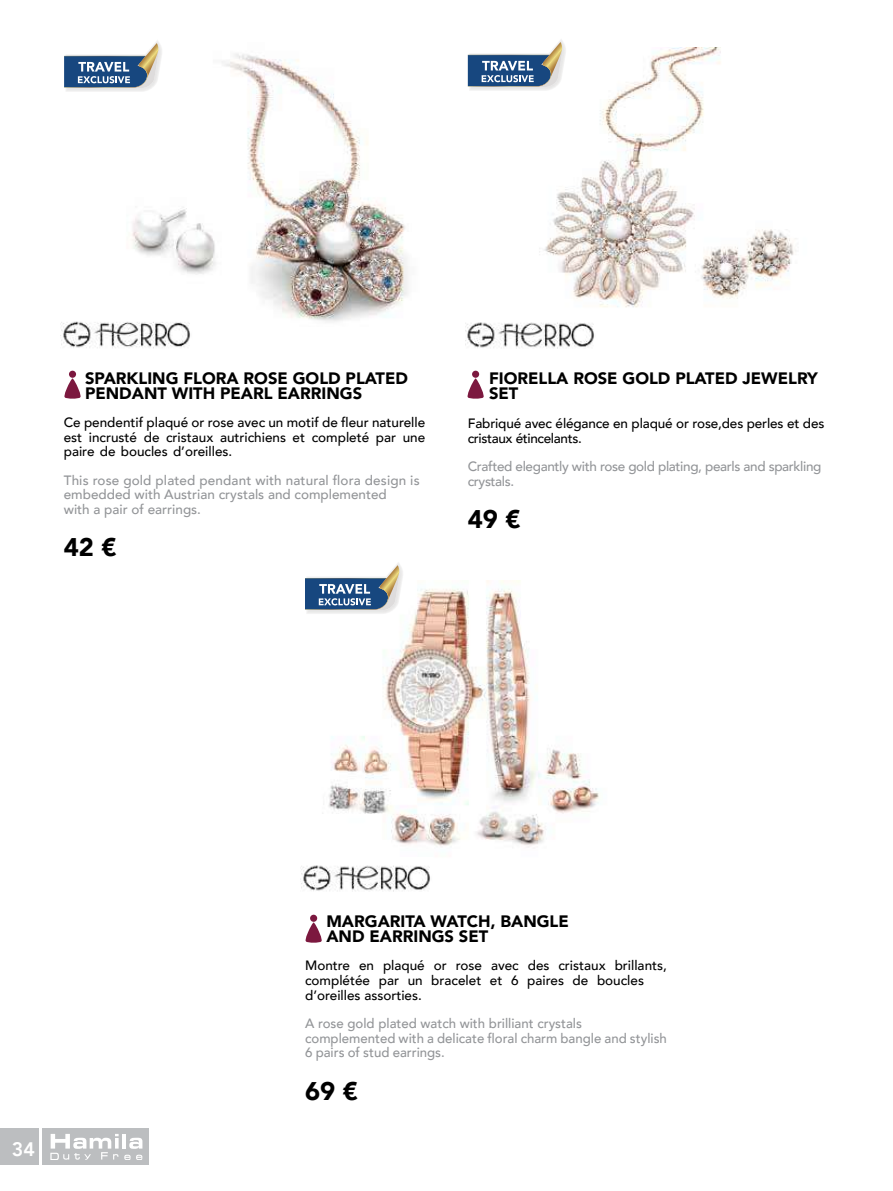
<style>
.page{position:relative;width:893px;height:1191px;background:#fff}
.page>*{position:absolute;margin:0;border:0;box-sizing:border-box;transform-origin:0 0}
.t1{font:900 25.5px "Avenir";color:#000}
.t2{font:800 19.5px "Avenir";color:#fff}
.t3{font:900 16.5px/15px "Avenir";color:#000}
.t4{font:500 13.5px/14.5px "Avenir";color:#000}
.t5{font:500 13.5px/14.5px "Avenir";color:#939598}
.t6{font:500 13.5px/14.5px "Avenir";letter-spacing:-.025em;color:#939598}
</style>
<div class="page">
<div style="left:43px;top:1128px;width:106px;height:37px;background:#bcbec0"></div>
<div style="left:0;top:1128px;width:38px;height:37px;background:#bcbec0"></div>
<svg style="left:50px;top:1134px;width:92px;height:25px"></svg>
<img style="left:322px;top:580px;width:277px;height:267px">
<img style="left:132px;top:53px;width:276px;height:269px">
<img style="left:61px;top:315px;width:132px;height:34px">
<img style="left:539px;top:48px;width:257px;height:260px">
<img style="left:465px;top:322px;width:129px;height:27px">
<img style="left:301px;top:865px;width:129px;height:27px">
<svg style="left:64px;top:40px;width:99px;height:52px"></svg>
<svg style="left:468px;top:39px;width:99px;height:52px"></svg>
<svg style="left:305px;top:563px;width:99px;height:51px"></svg>
<div style="left:69px;top:371px;width:7px;height:7px;background:#7c183f;border-radius:50%"></div>
<svg style="left:64px;top:378px;width:17px;height:20px"></svg>
<div style="left:472px;top:371px;width:7px;height:7px;background:#7c183f;border-radius:50%"></div>
<svg style="left:467px;top:378px;width:17px;height:20px"></svg>
<div style="left:310px;top:914px;width:7px;height:7px;background:#7c183f;border-radius:50%"></div>
<svg style="left:305px;top:922px;width:17px;height:20px"></svg>
<p class="t3" style="left:85px;top:370px;width:324px">SPARKLING FLORA ROSE GOLD PLATED<br>PENDANT WITH PEARL EARRINGS</p>
<p class="t4" style="left:64px;top:414px;width:363px;text-align:justify">Ce pendentif plaqué or rose avec un motif de fleur naturelle est incrusté de cristaux autrichiens et completé par une paire de boucles d’oreilles.</p>
<p class="t5" style="left:64px;top:472px;width:357px">This rose gold plated pendant with natural flora design is embedded with Austrian crystals and complemented<br>with a pair of earrings.</p>
<h1 class="t1" style="left:64px;top:525px;width:54px">42 €</h1>
<p class="t3" style="left:489px;top:370px;width:330px">FIORELLA ROSE GOLD PLATED JEWELRY<br>SET</p>
<p class="t4" style="left:468px;top:415px;width:358px">Fabriqué avec élégance en plaqué or rose,des perles et des cristaux étincelants.</p>
<p class="t6" style="left:468px;top:458px;width:355px">Crafted elegantly with rose gold plating, pearls and sparkling crystals.</p>
<h1 class="t1" style="left:468px;top:497px;width:54px">49 €</h1>
<h2 class="t2" style="left:12px;top:1134px;width:25px">34</h2>
<p class="t3" style="left:326px;top:913px;width:244px">MARGARITA WATCH, BANGLE<br>AND EARRINGS SET</p>
<p class="t4" style="left:305px;top:957px;width:363px">Montre en plaqué or rose avec des cristaux brillants, complétée par un bracelet et 6 paires de boucles d’oreilles assorties.</p>
<p class="t5" style="left:305px;top:1015px;width:363px">A rose gold plated watch with brilliant crystals complemented with a delicate floral charm bangle and stylish<br>6 pairs of stud earrings.</p>
<h1 class="t1" style="left:305px;top:1069px;width:54px">69 €</h1>
</div>
